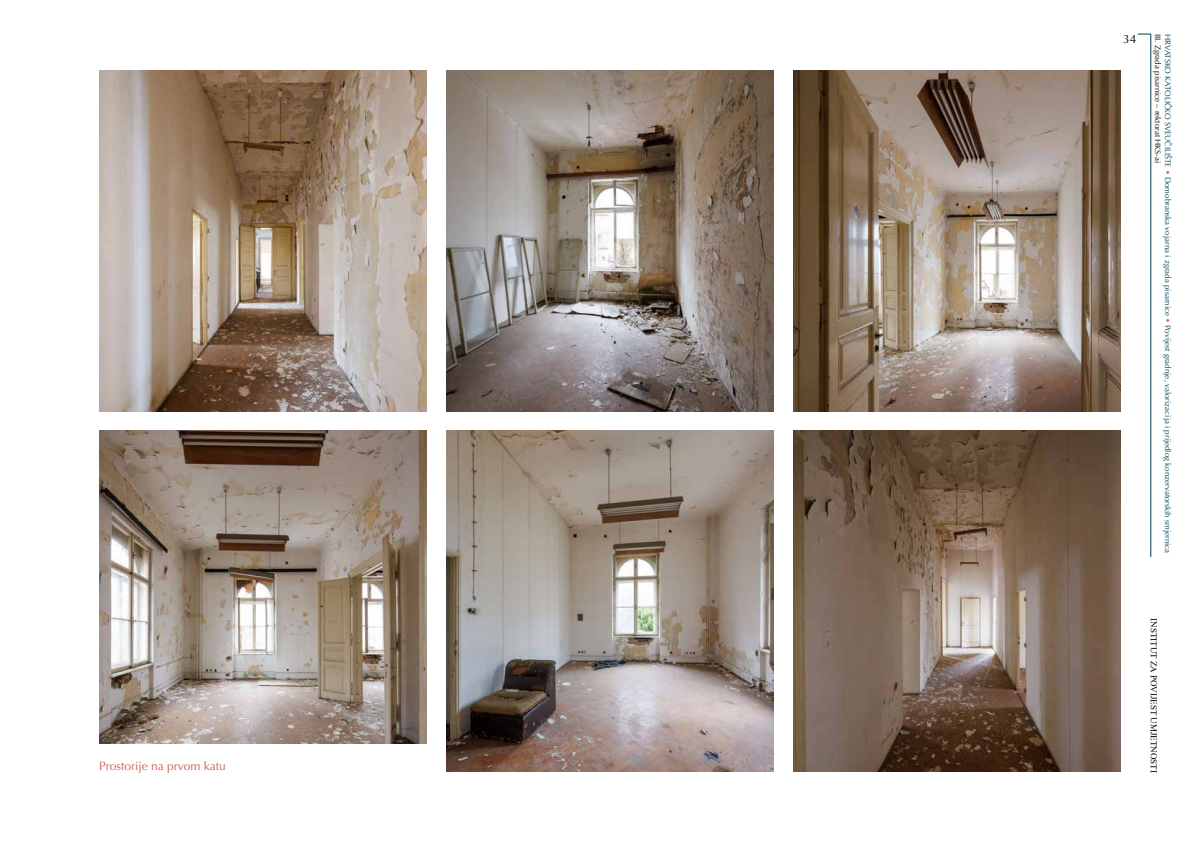
<style>
.page{position:relative;width:1191px;height:842px;background:#fff}
.page>*{position:absolute;margin:0;border:0;box-sizing:border-box;transform-origin:0 0}
.t1{font:12px "Optima LT Pro";color:#c66356}
.t2{font:12px "Optima LT Pro";color:#000}
.t3{font:9px "Times New Roman";color:#000}
.t4{font:8px/9.8px "Optima LT Pro";color:#003f57}
.s1{color:#c66356}
.s2{color:#000}
</style>
<div class="page">
<svg style="left:1137px;top:34px;width:13px;height:1px"></svg>
<hr style="left:1150px;top:34px;width:1px;height:523px;background:#003f57">
<img style="left:99px;top:71px;width:327px;height:340px">
<img style="left:446px;top:71px;width:327px;height:340px">
<img style="left:793px;top:71px;width:327px;height:340px">
<img style="left:99px;top:431px;width:327px;height:312px">
<img style="left:446px;top:431px;width:327px;height:340px">
<img style="left:793px;top:431px;width:327px;height:340px">
<h1 class="t1" style="left:99px;top:758px;width:128px">Prostorije na prvom katu</h1>
<h1 class="t2" style="left:1123px;top:31px;width:15px">34</h1>
<p class="t4" style="left:1172px;top:34px;width:521px;rotate:90deg">HRVATSKO KATOLIČKO SVEUČILIŠTE <span class="s1">•</span> Domobranska vojarna i zgrada pisarnice <span class="s1">•</span> Povijest gradnje, valorizacija i prijedlog konzervatorskih smjernica<br><span class="s2">III. Zgrada pisarnice – rektorat HKS-ai</span></p>
<p class="t3" style="left:1160px;top:618px;width:156px;rotate:90deg">INSTITUT ZA POVIJEST UMJETNOSTI</p>
</div>
